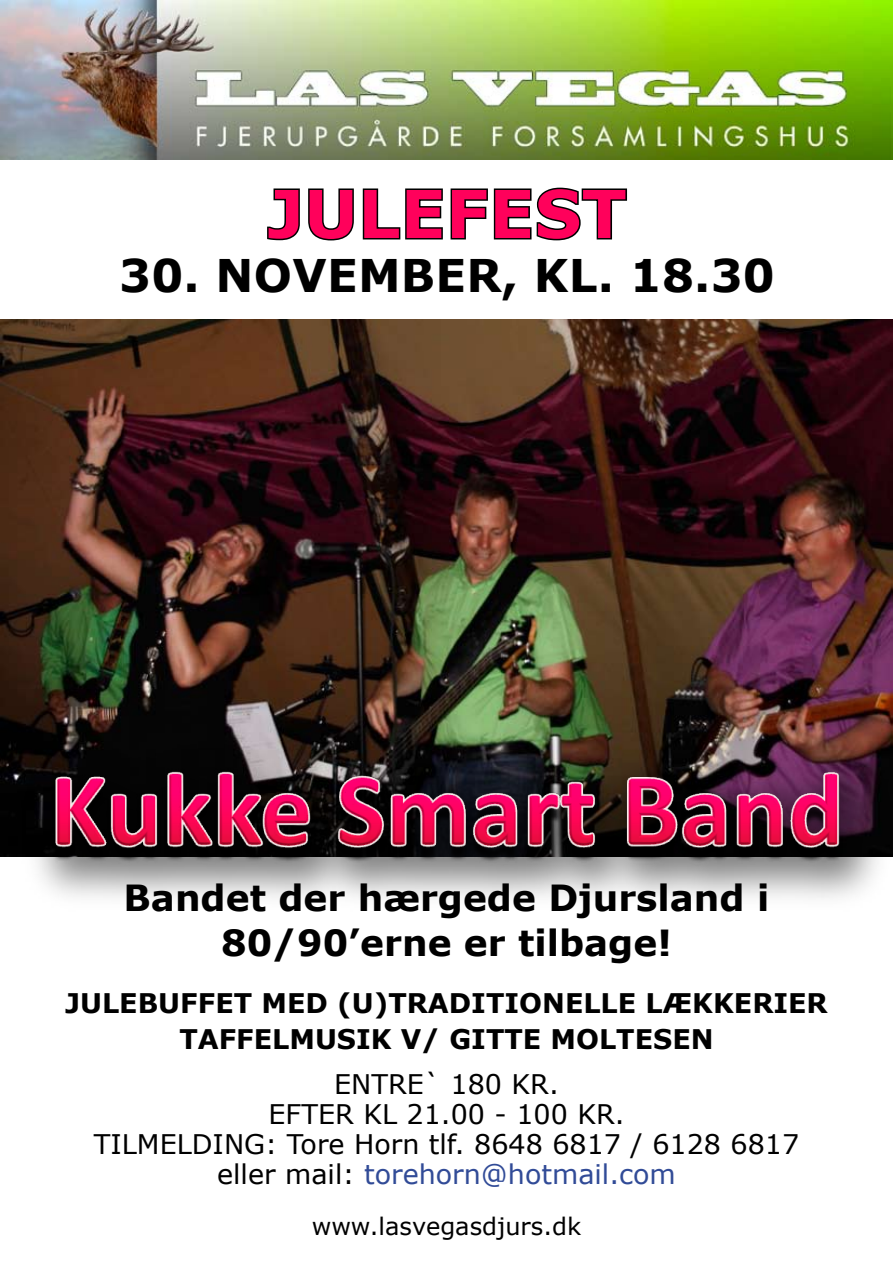
<style>
.page{position:relative;width:893px;height:1263px;background:#fff}
.page>*{position:absolute;margin:0;border:0;box-sizing:border-box;transform-origin:0 0}
.t1{font:700 66px "Verdana";letter-spacing:.005em;color:#ff015b}
.t2{font:700 45px "Verdana";letter-spacing:.005em;color:#000}
.t3{font:700 36px/45px "Verdana";color:#000;text-align:center}
.t4{font:27px/30px "Verdana";color:#000;text-align:center}
.t5{font:700 27px/36px "Verdana";color:#000;text-align:center}
.t6{font:24px "Verdana";color:#000}
.s1{color:#314b97}
</style>
<div class="page">
<img style="left:0;top:0;width:893px;height:159px">
<svg style="left:267px;top:188px;width:87px;height:53px"></svg>
<svg style="left:362px;top:187px;width:266px;height:54px"></svg>
<img style="left:0;top:320px;width:893px;height:395px">
<div style="left:17px;top:740px;width:876px;height:178px;background:#000;opacity:.5"></div>
<img style="left:0;top:715px;width:893px;height:176px">
<h1 class="t1" style="left:267px;top:167px;width:361px">JULEFEST</h1>
<h2 class="t2" style="left:119px;top:244px;width:657px">30. NOVEMBER, KL. 18.30</h2>
<h3 class="t3" style="left:124px;top:875px;width:647px">Bandet der hærgede Djursland i<br>80/90’erne er tilbage!</h3>
<p class="t5" style="left:65px;top:985px;width:764px">JULEBUFFET MED (U)TRADITIONELLE LÆKKERIER<br>TAFFELMUSIK V/ GITTE MOLTESEN</p>
<p class="t4" style="left:94px;top:1069px;width:707px">ENTRE` 180 KR.<br>EFTER KL 21.00 - 100 KR.<br>TILMELDING: Tore Horn tlf. 8648 6817 / 6128 6817 eller mail: <span class="s1">torehorn@hotmail.com</span></p>
<p class="t6" style="left:312px;top:1210px;width:271px">www.lasvegasdjurs.dk</p>
</div>
